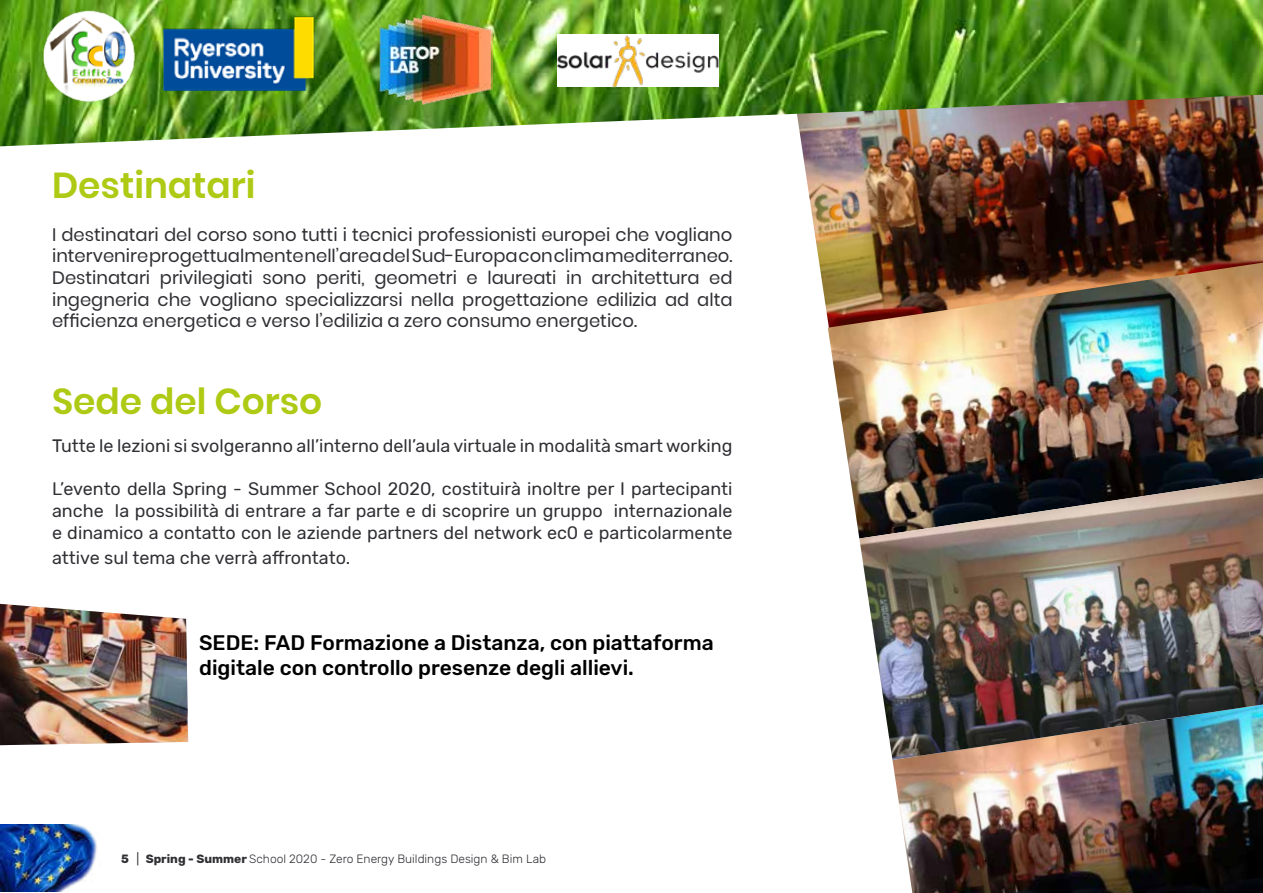
<style>
.page{position:relative;width:1263px;height:893px;background:#fff}
.page>*{position:absolute;margin:0;border:0;box-sizing:border-box;transform-origin:0 0}
.t1{font:600 36px "Poppins";color:#afca14}
.t2{font:500 21px/25.2px "Rubik";color:#000}
.t3{font:18px/21.6px "Poppins";color:#2f2f34;text-align:justify}
.t4{font:18px/21.6px "Rubik";color:#2f2f34;text-align:justify}
.t5{font:300 12px "Rubik";color:#2f2f34}
.s1{font-weight:700}
.s2{font-weight:400}
</style>
<div class="page">
<img style="left:801px;top:146px;width:462px;height:175px">
<img style="left:892px;top:760px;width:371px;height:133px">
<img style="left:828px;top:263px;width:435px;height:273px">
<img style="left:859px;top:478px;width:404px;height:282px">
<img style="left:0;top:604px;width:188px;height:141px">
<img style="left:0;top:0;width:1263px;height:146px">
<img style="left:34px;top:9px;width:116px;height:93px">
<img style="left:157px;top:10px;width:166px;height:90px">
<img style="left:557px;top:35px;width:162px;height:52px">
<img style="left:378px;top:14px;width:115px;height:90px">
<img style="left:1px;top:825px;width:96px;height:67px">
<h1 class="t1" style="left:52px;top:164px;width:205px">Destinatari</h1>
<p class="t3" style="left:52px;top:224px;width:682px">I destinatari del corso sono tutti i tecnici professionisti europei che vogliano intervenire progettualmente nell’area del Sud-Europa con clima mediterraneo.<br>Destinatari privilegiati sono periti, geometri e laureati in architettura ed ingegneria che vogliano specializzarsi nella progettazione edilizia ad alta efficienza energetica e verso l’edilizia a zero consumo energetico.</p>
<h1 class="t1" style="left:52px;top:380px;width:272px">Sede del Corso</h1>
<p class="t4" style="left:52px;top:436px;width:682px">Tutte le lezioni si svolgeranno all’interno dell’aula virtuale in modalità smart working</p>
<p class="t4" style="left:52px;top:479px;width:682px">L’evento della Spring - Summer School 2020, costituirà inoltre per I partecipanti anche la possibilità di entrare a far parte e di scoprire un gruppo internazionale e dinamico a contatto con le aziende partners del network ec0 e particolarmente</p>
<p class="t4" style="left:52px;top:547px;width:300px">attive sul tema che verrà affrontato.</p>
<p class="t2" style="left:199px;top:630px;width:516px">SEDE: FAD Formazione a Distanza, con piattaforma digitale con controllo presenze degli allievi.</p>
<p class="t5" style="left:121px;top:852px;width:426px"><span class="s1">5</span> <span class="s2">|</span> <span class="s1">Spring - Summer</span> School 2020 - Zero Energy Buildings Design &amp; Bim Lab</p>
</div>
